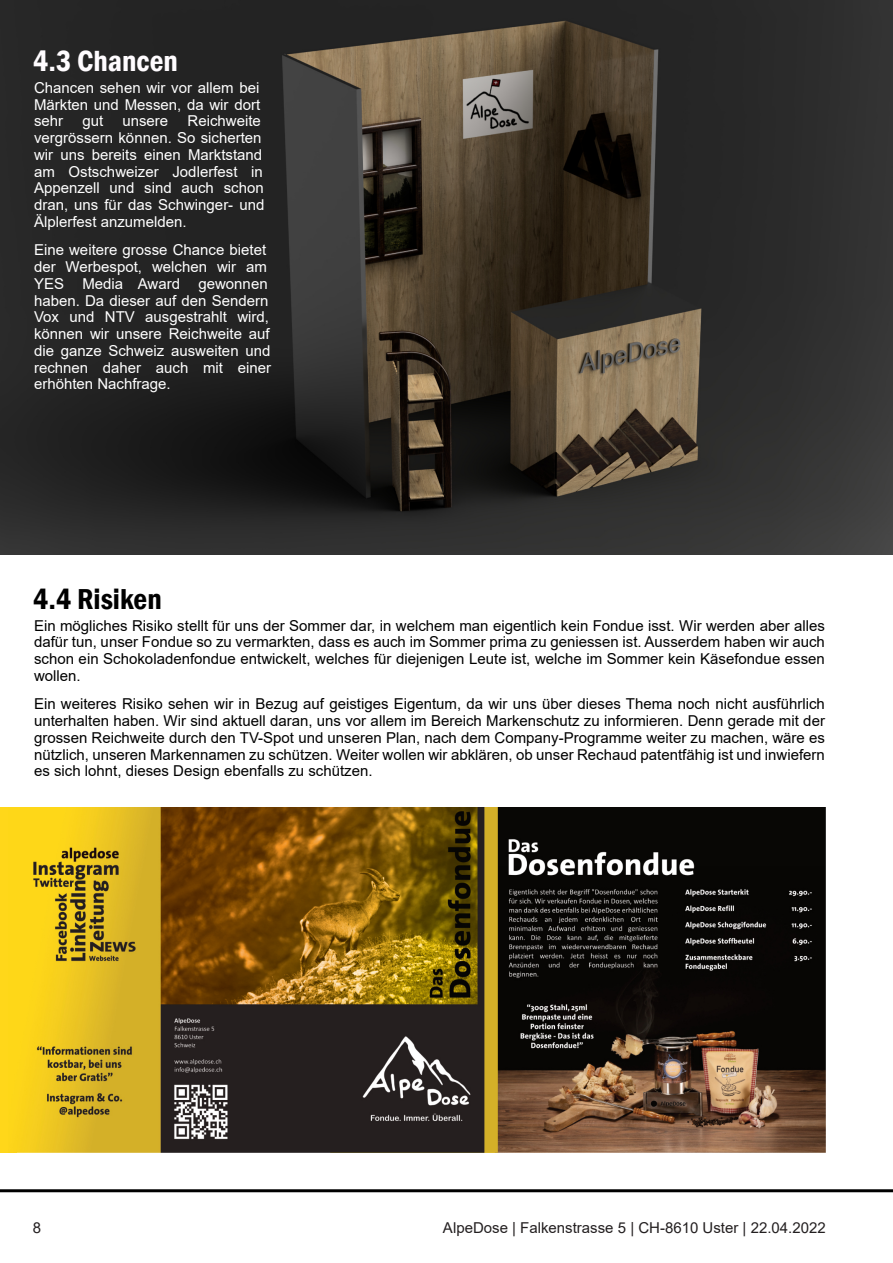
<style>
.page{position:relative;width:893px;height:1263px;background:#fff}
.page>*{position:absolute;margin:0;border:0;box-sizing:border-box;transform-origin:0 0}
.t1{font:600 condensed 30px "Franklin Gothic";color:#fffcff}
.t2{font:600 condensed 29.7px "Franklin Gothic";color:#000}
.t3{font:15px/16.6px "Arial";color:#000;text-align:justify}
.t4{font:15px/16.6px "Arial";color:#fff}
.t5{font:15px "Arial";color:#231f20}
</style>
<div class="page">
<hr style="left:0;top:1189px;width:893px;height:3px;background:#000">
<img style="left:0;top:0;width:893px;height:555px">
<div style="left:0;top:804px;width:17px;height:348px;background:#ffd71a"></div>
<img style="left:497px;top:807px;width:328px;height:345px">
<img style="left:17px;top:807px;width:480px;height:345px">
<div style="left:0;top:790px;width:893px;height:17px;background:#fff"></div>
<h1 class="t1" style="left:33px;top:50px;width:146px">4.3 Chancen</h1>
<p class="t4" style="left:34px;top:81px;width:228px;text-align:justify">Chancen sehen wir vor allem bei Märkten und Messen, da wir dort sehr</p>
<p class="t4" style="left:34px;top:114px;width:232px;text-indent:154px">Reichweite vergrössern können. So sicherten wir uns bereits einen Marktstand am Ostschweizer Jodlerfest in<br>Appenzell und sind auch schon dran, uns für das Schwinger- und<br>Älplerfest anzumelden.</p>
<p class="t4" style="left:34px;top:243px;width:239px">Eine weitere grosse Chance bietet der Werbespot, welchen wir am<br>YES Media Award gewonnen haben. Da dieser auf den Sendern<br>Vox und NTV ausgestrahlt wird, können wir unsere Reichweite auf die ganze Schweiz ausweiten und rechnen daher auch mit einer erhöhten Nachfrage.</p>
<p class="t4" style="left:82px;top:114px;width:22px">gut</p>
<p class="t4" style="left:122px;top:114px;width:47px">unsere</p>
<h2 class="t2" style="left:33px;top:588px;width:130px">4.4 Risiken</h2>
<p class="t3" style="left:34px;top:618px;width:792px">Ein mögliches Risiko stellt für uns der Sommer dar, in welchem man eigentlich kein Fondue isst. Wir werden aber alles dafür tun, unser Fondue so zu vermarkten, dass es auch im Sommer prima zu geniessen ist. Ausserdem haben wir auch schon ein Schokoladenfondue entwickelt, welches für diejenigen Leute ist, welche im Sommer kein Käsefondue essen wollen.</p>
<p class="t3" style="left:34px;top:697px;width:792px">Ein weiteres Risiko sehen wir in Bezug auf geistiges Eigentum, da wir uns über dieses Thema noch nicht ausführlich unterhalten haben. Wir sind aktuell daran, uns vor allem im Bereich Markenschutz zu informieren. Denn gerade mit der grossen Reichweite durch den TV-Spot und unseren Plan, nach dem Company-Programme weiter zu machen, wäre es nützlich, unseren Markennamen zu schützen. Weiter wollen wir abklären, ob unser Rechaud patentfähig ist und inwiefern es sich lohnt, dieses Design ebenfalls zu schützen.</p>
<p class="t5" style="left:33px;top:1222px;width:10px">8</p>
<p class="t5" style="left:443px;top:1222px;width:384px">AlpeDose | Falkenstrasse 5 | CH-8610 Uster | 22.04.2022</p>
</div>
